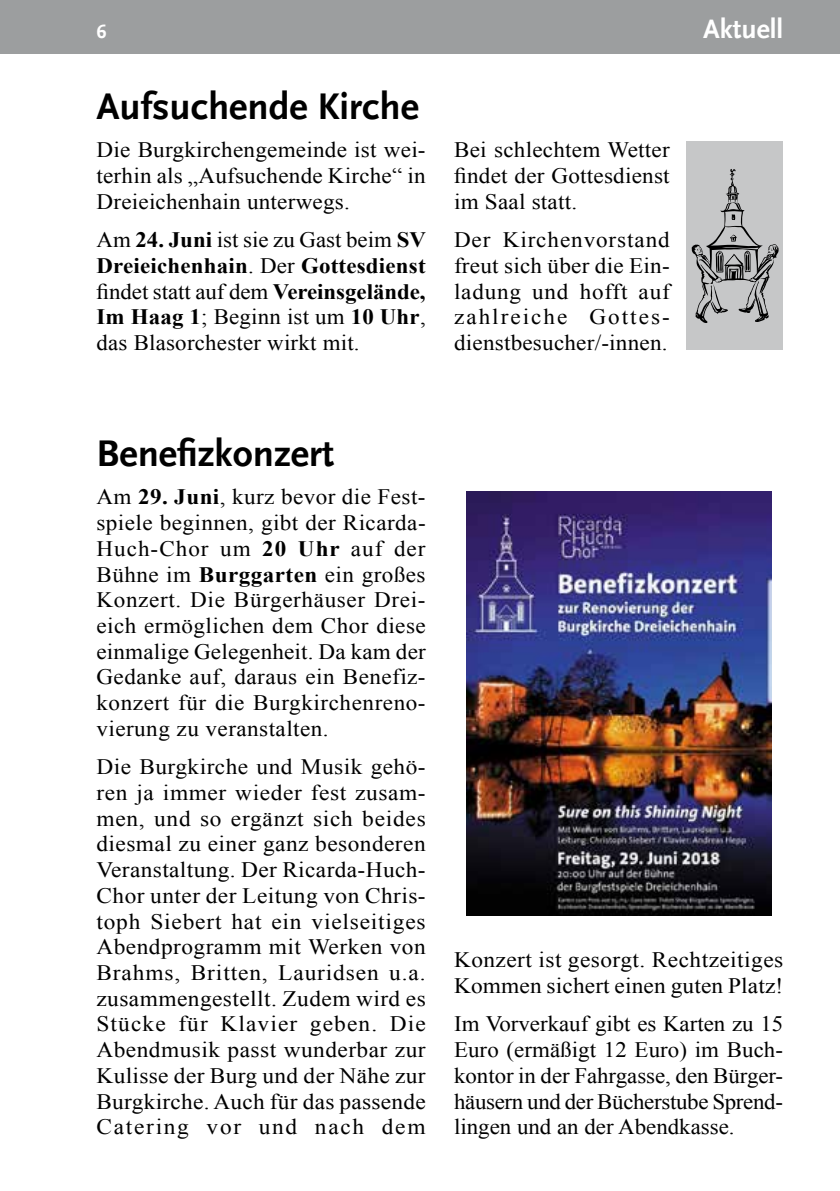
<style>
.page{position:relative;width:840px;height:1191px;background:#fff}
.page>*{position:absolute;margin:0;border:0;box-sizing:border-box;transform-origin:0 0}
.t1{font:700 39px "Scala Sans LF";color:#000}
.t2{font:700 28px "Scala Sans LF";color:#fff}
.t3{font:22px/25.8px "Times New Roman";letter-spacing:.01em;color:#000;text-align:justify;scale:1.05 1}
.t4{font:22px/25.6px "Times New Roman";letter-spacing:.01em;color:#000;text-align:justify;scale:1.06 1}
.t5{font:22px/25.6px "Times New Roman";letter-spacing:.01em;color:#000;text-align:justify;scale:1.04 1}
.t6{font:700 20px "Scala Sans LF";color:#fff}
.s1{font-weight:700}
</style>
<div class="page">
<div style="left:0;top:0;width:839px;height:53px;background:#9c9e9f"></div>
<div style="left:686px;top:142px;width:96px;height:208px;background:#c6c7c8"></div>
<svg style="left:691px;top:169px;width:87px;height:154px"></svg>
<img style="left:466px;top:491px;width:304px;height:424px">
<p class="t6" style="left:96px;top:21px;width:11px">6</p>
<p class="t2" style="left:702px;top:14px;width:82px">Aktuell</p>
<h1 class="t1" style="left:96px;top:85px;width:324px">Aufsuchende Kirche</h1>
<p class="t3" style="left:96px;top:137px;width:315px">Die Burgkirchengemeinde ist wei&shy;terhin als „Aufsuchende Kirche“ in Dreieichenhain unterwegs.</p>
<p class="t5" style="left:96px;top:227px;width:318px">Am <span class="s1">24. Juni</span> ist sie zu Gast beim <span class="s1">SV Dreieichenhain</span>. Der <span class="s1">Gottesdienst </span>findet statt auf dem <span class="s1">Vereinsgelände, Im Haag 1</span>; Beginn ist um <span class="s1">10 Uhr</span>, das Blasorchester wirkt mit.</p>
<p class="t3" style="left:454px;top:137px;width:207px">Bei schlechtem Wetter findet der Gottesdienst im Saal statt.</p>
<p class="t3" style="left:454px;top:227px;width:207px">Der Kirchenvorstand freut sich über die Ein&shy;ladung und hofft auf zahlreiche Gottes&shy;dienstbesucher/-innen.</p>
<h1 class="t1" style="left:96px;top:432px;width:239px">Benefizkonzert</h1>
<p class="t3" style="left:96px;top:484px;width:315px">Am <span class="s1">29. Juni</span>, kurz bevor die Fest&shy;spiele beginnen, gibt der Ricarda-Huch-Chor um <span class="s1">20 Uhr</span> auf der Bühne im <span class="s1">Burggarten</span> ein großes Konzert. Die Bürgerhäuser Drei&shy;eich ermöglichen dem Chor diese einmalige Gelegenheit. Da kam der Gedanke auf, daraus ein Benefiz&shy;konzert für die Burgkirchenreno&shy;vierung zu veranstalten.</p>
<p class="t4" style="left:96px;top:754px;width:312px">Die Burgkirche und Musik gehö&shy;ren ja immer wieder fest zusam&shy;men, und so ergänzt sich beides diesmal zu einer ganz besonderen Veranstaltung. Der Ricarda-Huch-Chor unter der Leitung von Chris&shy;toph Siebert hat ein vielseitiges Abendprogramm mit Werken von Brahms, Britten, Lauridsen u.a. zusammengestellt. Zudem wird es Stücke für Klavier geben. Die Abendmusik passt wunderbar zur Kulisse der Burg und der Nähe zur Burgkirche. Auch für das passende Catering vor und nach dem</p>
<p class="t4" style="left:454px;top:946px;width:312px">Konzert ist gesorgt. Rechtzeitiges<br>Kommen sichert einen guten Platz!</p>
<p class="t5" style="left:454px;top:1011px;width:318px">Im Vorverkauf gibt es Karten zu 15<br>Euro (ermäßigt 12 Euro) im Buch&shy;kontor in der Fahrgasse, den Bürger&shy;häusern und der Bücherstube Sprend&shy;lingen und an der Abendkasse.</p>
</div>
